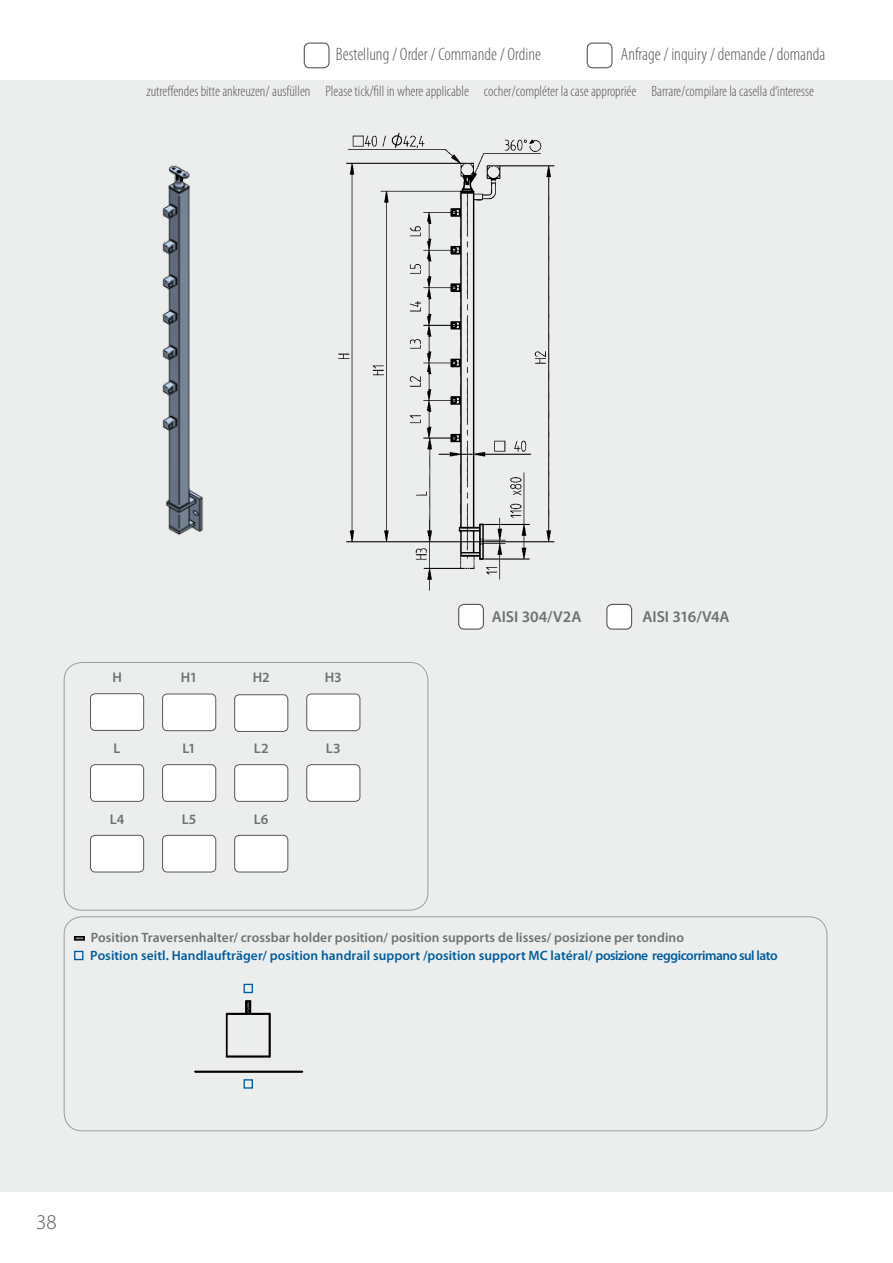
<style>
.page{position:relative;width:893px;height:1263px;background:#fff}
.page>*{position:absolute;margin:0;border:0;box-sizing:border-box;transform-origin:0 0}
.t1{font:300 21px "Myriad Pro";color:#58585a}
.t2{font:300 condensed 18px "Myriad Pro";color:#58585a}
.t3{font:600 15.9px "Myriad Pro";letter-spacing:-.005em;color:#707172}
.t4{font:300 condensed 15px "Myriad Pro";color:#58585a}
.t5{font:600 14.1px "Myriad Pro";color:#707172}
.t6{font:600 13.5px "Myriad Pro";letter-spacing:.005em;color:#005d9b}
.t7{font:600 13.5px "Myriad Pro";letter-spacing:.005em;color:#707172}
</style>
<div class="page">
<div style="left:0;top:81px;width:893px;height:1111px;background:#eceded"></div>
<img style="left:338px;top:132px;width:217px;height:459px">
<img style="left:162px;top:165px;width:41px;height:371px">
<div style="left:587px;top:43px;width:25px;height:25px;border:1px solid #58585a;border-radius:5px"></div>
<div style="left:304px;top:43px;width:26px;height:25px;border:1px solid #58585a;border-radius:5px"></div>
<div style="left:607px;top:604px;width:25px;height:25px;background:#fff;border-radius:5px"></div>
<div style="left:606px;top:604px;width:26px;height:26px;border:1px solid #58585a;border-radius:5px"></div>
<div style="left:459px;top:604px;width:24px;height:25px;background:#fff;border-radius:5px"></div>
<div style="left:458px;top:604px;width:26px;height:26px;border:1px solid #58585a;border-radius:5px"></div>
<div style="left:90px;top:694px;width:54px;height:36px;background:#fff;border-radius:5px"></div>
<div style="left:90px;top:693px;width:54px;height:38px;border:1px solid #58585a;border-radius:5px"></div>
<div style="left:163px;top:694px;width:53px;height:37px;background:#fff;border-radius:5px"></div>
<div style="left:162px;top:693px;width:54px;height:38px;border:1px solid #58585a;border-radius:5px"></div>
<div style="left:235px;top:695px;width:53px;height:36px;background:#fff;border-radius:5px"></div>
<div style="left:234px;top:694px;width:54px;height:38px;border:1px solid #58585a;border-radius:5px"></div>
<div style="left:307px;top:694px;width:53px;height:37px;background:#fff;border-radius:5px"></div>
<div style="left:306px;top:693px;width:54px;height:38px;border:1px solid #58585a;border-radius:5px"></div>
<div style="left:90px;top:765px;width:54px;height:36px;background:#fff;border-radius:5px"></div>
<div style="left:90px;top:764px;width:54px;height:38px;border:1px solid #58585a;border-radius:5px"></div>
<div style="left:163px;top:765px;width:53px;height:36px;background:#fff;border-radius:5px"></div>
<div style="left:162px;top:764px;width:54px;height:38px;border:1px solid #58585a;border-radius:5px"></div>
<div style="left:235px;top:765px;width:53px;height:36px;background:#fff;border-radius:5px"></div>
<div style="left:234px;top:764px;width:54px;height:38px;border:1px solid #58585a;border-radius:5px"></div>
<div style="left:307px;top:765px;width:53px;height:36px;background:#fff;border-radius:5px"></div>
<div style="left:306px;top:764px;width:54px;height:38px;border:1px solid #58585a;border-radius:5px"></div>
<div style="left:90px;top:835px;width:54px;height:37px;background:#fff;border-radius:5px"></div>
<div style="left:90px;top:835px;width:54px;height:37px;border:1px solid #58585a;border-radius:5px"></div>
<div style="left:163px;top:835px;width:53px;height:37px;background:#fff;border-radius:5px"></div>
<div style="left:162px;top:835px;width:54px;height:37px;border:1px solid #58585a;border-radius:5px"></div>
<div style="left:235px;top:835px;width:53px;height:37px;background:#fff;border-radius:5px"></div>
<div style="left:234px;top:835px;width:54px;height:37px;border:1px solid #58585a;border-radius:5px"></div>
<div style="left:64px;top:662px;width:364px;height:248px;border:1px solid #9c9e9f;border-radius:18px"></div>
<div style="left:74px;top:951px;width:9px;height:9px;border:1px solid #005d9b"></div>
<div style="left:64px;top:916px;width:763px;height:215px;border:1px solid #9c9e9f;border-radius:18px"></div>
<img style="left:194px;top:983px;width:110px;height:106px">
<div style="left:244px;top:984px;width:9px;height:9px;border:1px solid #005d9b"></div>
<div style="left:244px;top:1079px;width:9px;height:10px;border:1px solid #005d9b"></div>
<div style="left:74px;top:936px;width:11px;height:5px;border:2px solid #000"></div>
<p class="t2" style="left:336px;top:44px;width:207px">Bestellung / Order / Commande / Ordine</p>
<p class="t2" style="left:621px;top:44px;width:206px">Anfrage / inquiry / demande / domanda</p>
<p class="t4" style="left:146px;top:82px;width:669px">zutreffendes bitte ankreuzen/ ausfüllen Please tick/fill in where applicable cocher/compléter la case appropriée Barrare/compilare la casella d‘interesse</p>
<p class="t5" style="left:112px;top:669px;width:11px">H</p>
<p class="t5" style="left:181px;top:669px;width:18px">H1</p>
<p class="t5" style="left:253px;top:669px;width:18px">H2</p>
<p class="t5" style="left:325px;top:669px;width:19px">H3</p>
<p class="t5" style="left:114px;top:739px;width:8px">L</p>
<p class="t5" style="left:182px;top:739px;width:15px">L1</p>
<p class="t5" style="left:254px;top:739px;width:16px">L2</p>
<p class="t5" style="left:326px;top:739px;width:16px">L3</p>
<p class="t5" style="left:110px;top:810px;width:16px">L4</p>
<p class="t5" style="left:182px;top:810px;width:16px">L5</p>
<p class="t5" style="left:254px;top:810px;width:16px">L6</p>
<p class="t3" style="left:492px;top:606px;width:91px">AISI 304/V2A</p>
<p class="t3" style="left:642px;top:606px;width:89px">AISI 316/V4A</p>
<p class="t7" style="left:91px;top:929px;width:595px">Position Traversenhalter/ crossbar holder position/ position supports de lisses/ posizione per tondino</p>
<p class="t6" style="left:90px;top:947px;width:689px">Position seitl. Handlaufträger/ position handrail support /position support MC latéral/ posizione reggicorrimano sul lato</p>
<h1 class="t1" style="left:36px;top:1210px;width:22px">38</h1>
</div>
